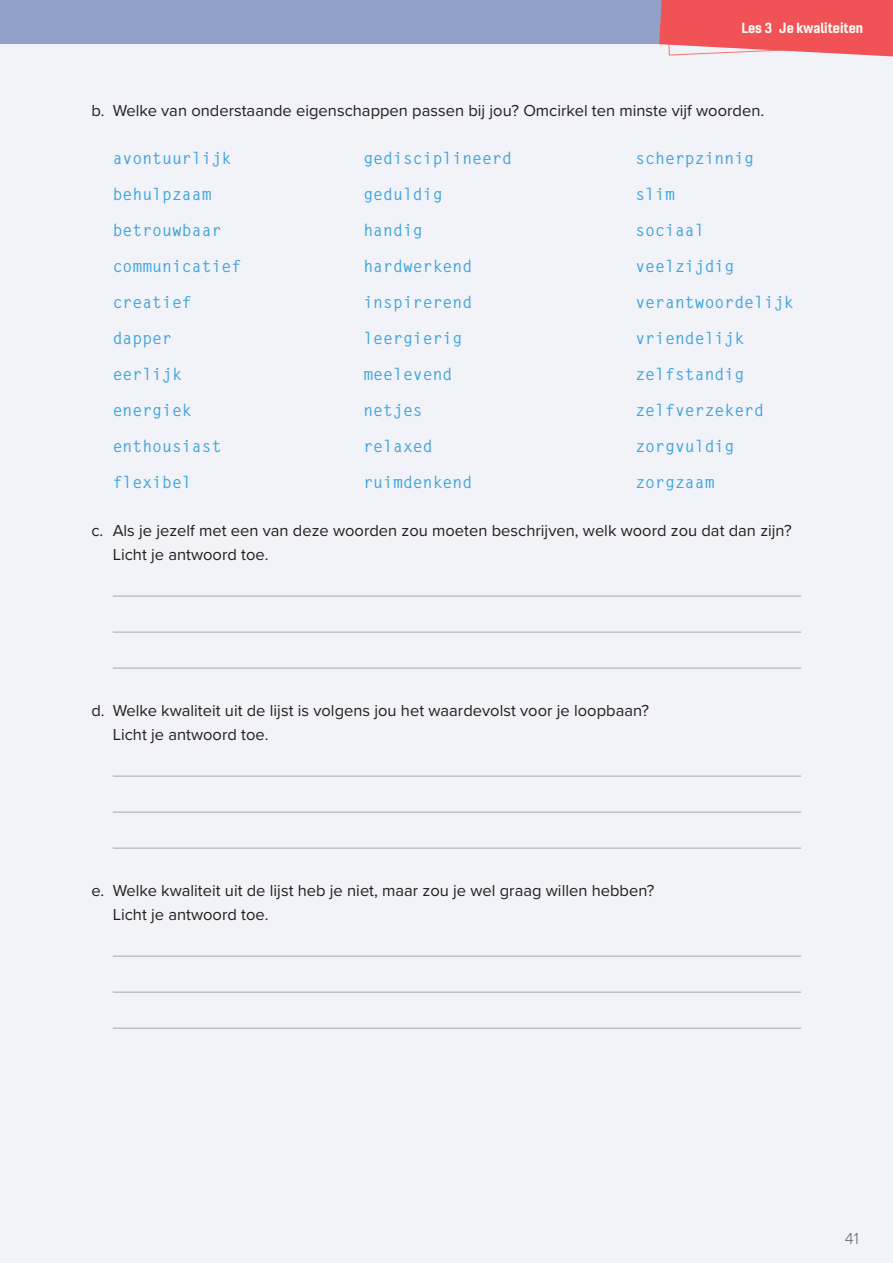
<style>
.page{position:relative;width:893px;height:1263px;background:#f1f3f8}
.page>*{position:absolute;margin:0;border:0;box-sizing:border-box;transform-origin:0 0}
.t1{font:16.5px/24px "Proxima Nova";color:#231f20}
.t2{font:700 16.5px/36px "Letter Gothic Std";color:#3fa4dc}
.t3{font:300 16.5px "Proxima Nova";color:#666969}
.t4{font:14.25px "Gineso Nor Bol";color:#fefcf7}
</style>
<div class="page">
<div style="left:0;top:0;width:893px;height:44px;background:#91a1c7"></div>
<svg style="left:659px;top:0;width:234px;height:57px"></svg>
<hr style="left:0;top:0;width:1px;height:1263px;background:#f1f3f8">
<hr style="left:0;top:44px;width:1px;height:47px;background:#e0e4ef">
<hr style="left:113px;top:596px;width:688px;height:1px;background:#a8a9ad">
<hr style="left:113px;top:632px;width:688px;height:1px;background:#a8a9ad">
<hr style="left:113px;top:668px;width:688px;height:1px;background:#a8a9ad">
<hr style="left:113px;top:776px;width:688px;height:1px;background:#a8a9ad">
<hr style="left:113px;top:812px;width:688px;height:1px;background:#a8a9ad">
<hr style="left:113px;top:848px;width:688px;height:1px;background:#a8a9ad">
<hr style="left:113px;top:956px;width:688px;height:1px;background:#a8a9ad">
<hr style="left:113px;top:992px;width:688px;height:1px;background:#a8a9ad">
<hr style="left:113px;top:1028px;width:688px;height:1px;background:#a8a9ad">
<p class="t4" style="left:741px;top:19px;width:123px">Les 3 Je kwaliteiten</p>
<p class="t1" style="left:91px;top:98px;width:674px">b. Welke van onderstaande eigenschappen passen bij jou? Omcirkel ten minste vijf woorden.</p>
<p class="t2" style="left:113px;top:140px;width:130px">avontuurlijk behulpzaam betrouwbaar communicatief creatief dapper eerlijk energiek enthousiast flexibel</p>
<p class="t2" style="left:363px;top:140px;width:150px">gedisciplineerd geduldig<br>handig hardwerkend inspirerend leergierig meelevend netjes<br>relaxed ruimdenkend</p>
<p class="t2" style="left:635px;top:140px;width:160px">scherpzinnig slim<br>sociaal veelzijdig verantwoordelijk vriendelijk zelfstandig zelfverzekerd zorgvuldig zorgzaam</p>
<p class="t1" style="left:113px;top:518px;width:680px;text-indent:-21px">c. Als je jezelf met een van deze woorden zou moeten beschrijven, welk woord zou dat dan zijn?<br>Licht je antwoord toe.</p>
<p class="t1" style="left:113px;top:698px;width:538px;text-indent:-21px">d. Welke kwaliteit uit de lijst is volgens jou het waardevolst voor je loopbaan?<br>Licht je antwoord toe.</p>
<p class="t1" style="left:113px;top:878px;width:543px;text-indent:-21px">e. Welke kwaliteit uit de lijst heb je niet, maar zou je wel graag willen hebben?<br>Licht je antwoord toe.</p>
<p class="t3" style="left:845px;top:1226px;width:16px">41</p>
</div>
